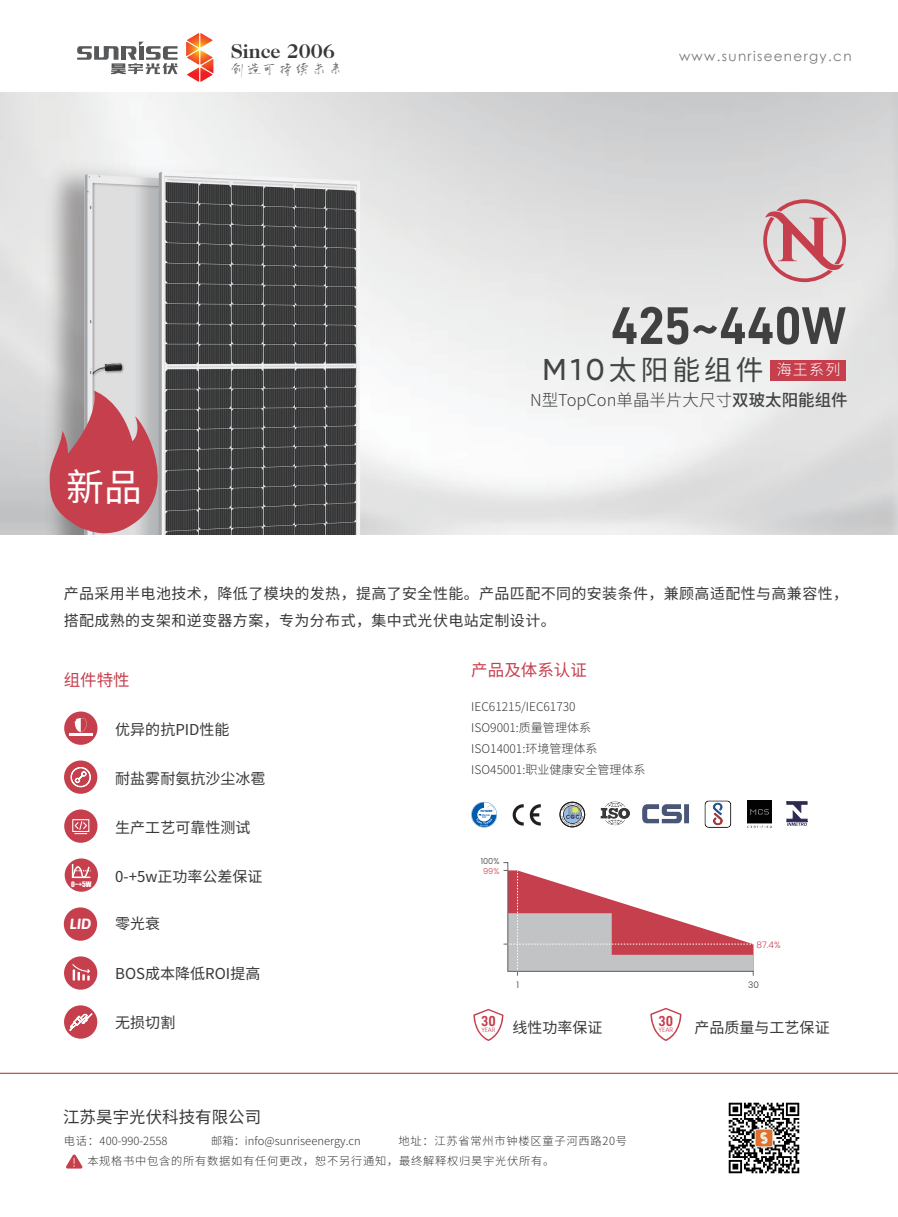
<style>
.page{position:relative;width:898px;height:1217px;background:#fff}
.page>*{position:absolute;margin:0;border:0;box-sizing:border-box;transform-origin:0 0}
.t1{font:53.1px "D DIN Bold";color:#404041}
.t2{font:37.8px "Source Han Sans CN";color:#fff}
.t3{font:27.75px "Source Han Sans CN";letter-spacing:.14em;color:#424344}
.t4{font:700 20.25px "Caslon 224 Std";color:#383839}
.t5{font:300 16.5px "Source Han Sans CN";color:#424344}
.t6{font:16.5px "Source Han Sans CN";color:#383839}
.t7{font:16.5px "Source Han Sans CN";color:#c63f4d}
.t8{font:16.5px "momo xinjian";color:#686a6d}
.t9{font:15px/27px "Source Han Sans CN";letter-spacing:.025em;color:#383839}
.t10{font:15px "Source Han Sans CN";color:#383839}
.t11{font:italic 700 14.7px "Asap";color:#fff}
.t12{font:14.4px "D DIN Bold";color:#c63f4d}
.t13{font:13.5px "Century Gothic";letter-spacing:.1em;color:#797a7e}
.t14{font:300 12px/21px "Source Han Sans CN";color:#383839}
.t15{font:300 11.25px/20.1px "Source Han Sans CN";letter-spacing:.065em;color:#383839}
.t16{font:300 11.25px "Source Han Sans CN";color:#383839}
.t17{font:300 9px "Poppins";color:#c63f4d}
.t18{font:300 9px "Poppins";color:#383839}
.t19{font:300 8.25px "Poppins";color:#383839}
.t20{font:300 8.25px "Poppins";color:#c63f4d}
.t21{font:6.9px "Impact";color:#fff}
.t22{font:300 6.45px "Poppins";color:#c63f4d}
.t23{font:300 6.15px "Poppins";color:#c63f4d}
.s1{font-family:"Gilroy";font-weight:500;font-size:30px}
.s2{font-weight:500}
</style>
<div class="page">
<img style="left:747px;top:800px;width:24px;height:28px">
<svg style="left:561px;top:803px;width:22px;height:22px"></svg>
<div style="left:559px;top:801px;width:26px;height:26px;border:1px solid #231f20;border-radius:50%"></div>
<svg style="left:471px;top:801px;width:25px;height:26px"></svg>
<svg style="left:512px;top:804px;width:11px;height:21px"></svg>
<svg style="left:529px;top:804px;width:11px;height:21px"></svg>
<svg style="left:786px;top:801px;width:20px;height:24px"></svg>
<img style="left:642px;top:804px;width:47px;height:20px">
<img style="left:704px;top:800px;width:28px;height:28px">
<img style="left:600px;top:801px;width:30px;height:25px">
<div style="left:64px;top:907px;width:33px;height:33px;background:#c63f4d;border-radius:50%"></div>
<div style="left:64px;top:711px;width:33px;height:33px;background:#c63f4d;border-radius:50%"></div>
<hr style="left:69px;top:733px;width:24px;height:3px;background:#fff">
<svg style="left:74px;top:718px;width:13px;height:15px"></svg>
<div style="left:65px;top:858px;width:33px;height:33px;background:#c63f4d;border-radius:50%"></div>
<svg style="left:71px;top:864px;width:20px;height:14px"></svg>
<div style="left:64px;top:809px;width:33px;height:33px;background:#c63f4d;border-radius:50%"></div>
<svg style="left:72px;top:819px;width:17px;height:15px"></svg>
<div style="left:64px;top:760px;width:33px;height:33px;background:#c63f4d;border-radius:50%"></div>
<svg style="left:71px;top:767px;width:20px;height:20px"></svg>
<div style="left:64px;top:956px;width:33px;height:33px;background:#c63f4d;border-radius:50%"></div>
<svg style="left:72px;top:964px;width:18px;height:16px"></svg>
<div style="left:64px;top:1005px;width:33px;height:33px;background:#c63f4d;border-radius:50%"></div>
<svg style="left:69px;top:1013px;width:23px;height:17px"></svg>
<svg style="left:66px;top:1154px;width:17px;height:14px"></svg>
<img style="left:728px;top:1102px;width:72px;height:72px">
<svg style="left:473px;top:1009px;width:30px;height:31px"></svg>
<svg style="left:650px;top:1008px;width:31px;height:32px"></svg>
<hr style="left:0;top:1072px;width:897px;height:1px;background:#ad292e">
<svg style="left:503px;top:862px;width:250px;height:113px"></svg>
<img style="left:0;top:92px;width:897px;height:442px">
<img style="left:37px;top:136px;width:204px;height:398px">
<svg style="left:186px;top:33px;width:27px;height:49px"></svg>
<svg style="left:77px;top:42px;width:100px;height:32px"></svg>
<img style="left:52px;top:149px;width:308px;height:385px">
<svg style="left:50px;top:390px;width:135px;height:143px;background:#b06971"></svg>
<svg style="left:763px;top:199px;width:82px;height:83px;background:#d7adb2"></svg>
<div style="left:770px;top:359px;width:75px;height:21px;background:#c63f4d"></div>
<h3 class="t4" style="left:231px;top:40px;width:105px">Since 2006</h3>
<p class="t13" style="left:678px;top:47px;width:174px">www.sunriseenergy.cn</p>
<p class="t8" style="left:228px;top:59px;width:117px">创造可持续未来</p>
<h1 class="t1" style="left:610px;top:296px;width:236px">425~440W</h1>
<h2 class="t2" style="left:66px;top:465px;width:77px">新品</h2>
<h3 class="t3" style="left:542px;top:354px;width:299px"><span class="s1">M10</span>太阳能组件 <sup>海王系列</sup></h3>
<p class="t5" style="left:530px;top:390px;width:319px">N型TopCon单晶半片大尺寸<span class="s2">双玻太阳能组件</span></p>
<p class="t9" style="left:64px;top:579px;width:785px">产品采用半电池技术，降低了模块的发热，提高了安全性能。产品匹配不同的安装条件，兼顾高适配性与高兼容性，搭配成熟的支架和逆变器方案，专为分布式，集中式光伏电站定制设计。</p>
<p class="t7" style="left:64px;top:671px;width:68px">组件特性</p>
<p class="t10" style="left:115px;top:721px;width:116px">优异的抗PID性能</p>
<p class="t21" style="left:71px;top:878px;width:22px">0~+5W</p>
<p class="t10" style="left:115px;top:770px;width:152px">耐盐雾耐氨抗沙尘冰雹</p>
<p class="t10" style="left:115px;top:818px;width:137px">生产工艺可靠性测试</p>
<p class="t10" style="left:115px;top:867px;width:149px">0-+5w正功率公差保证</p>
<p class="t11" style="left:70px;top:914px;width:23px">LID</p>
<p class="t9" style="left:115px;top:910px;width:46px">零光衰</p>
<p class="t10" style="left:115px;top:964px;width:146px">BOS成本降低ROI提高</p>
<p class="t9" style="left:115px;top:1008px;width:61px">无损切割</p>
<p class="t6" style="left:63px;top:1107px;width:200px">江苏昊宇光伏科技有限公司</p>
<p class="t7" style="left:471px;top:660px;width:117px">产品及体系认证</p>
<p class="t14" style="left:471px;top:696px;width:176px">IEC61215/IEC61730<br>ISO9001:质量管理体系<br>ISO14001:环境管理体系<br>ISO45001:职业健康安全管理体系</p>
<p class="t19" style="left:480px;top:855px;width:20px">100%</p>
<p class="t20" style="left:483px;top:865px;width:18px">99%</p>
<p class="t17" style="left:756px;top:938px;width:26px">87.4%</p>
<p class="t18" style="left:516px;top:979px;width:4px">1</p>
<p class="t18" style="left:747px;top:979px;width:12px">30</p>
<p class="t12" style="left:658px;top:1012px;width:16px">30</p>
<p class="t22" style="left:658px;top:1025px;width:16px">YEAR</p>
<p class="t12" style="left:481px;top:1012px;width:16px">30</p>
<p class="t23" style="left:481px;top:1026px;width:16px">YEAR</p>
<p class="t9" style="left:512px;top:1014px;width:91px">线性功率保证</p>
<p class="t10" style="left:694px;top:1018px;width:136px">产品质量与工艺保证</p>
<p class="t15" style="left:87px;top:1130px;width:541px;text-indent:311px">地址：江苏省常州市钟楼区童子河西路20号本规格书中包含的所有数据如有任何更改，恕不另行通知，最终解释权归昊宇光伏所有。</p>
<p class="t16" style="left:211px;top:1133px;width:151px">邮箱：info@sunriseenergy.cn</p>
<p class="t16" style="left:64px;top:1133px;width:105px">电话：400-990-2558</p>
</div>
